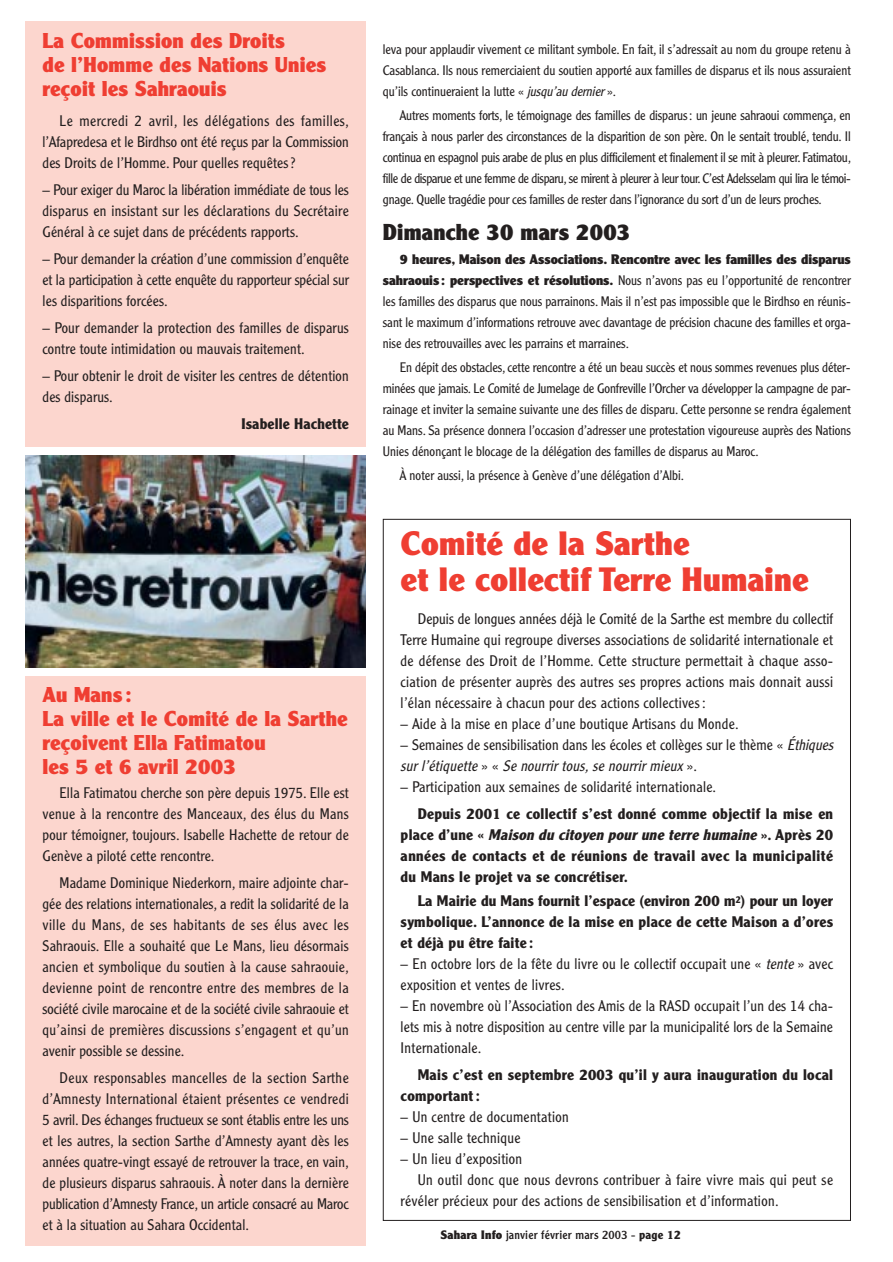
<style>
.page{position:relative;width:893px;height:1262px;background:#fff}
.page>*{position:absolute;margin:0;border:0;box-sizing:border-box;transform-origin:0 0}
.t1{font:900 33px/36px "Clearface Gothic LH";letter-spacing:.01em;color:#ef3e32}
.t2{font:900 22.5px "Clearface Gothic LH";letter-spacing:.01em;color:#231f1f}
.t3{font:900 21px/24px "Clearface Gothic LH";letter-spacing:.01em;color:#ef3e32}
.t4{font:300 15px/21px "Clearface Gothic LH";letter-spacing:.01em;color:#231f1f;text-align:justify}
.t5{font:700 15px/21px "Clearface Gothic LH";letter-spacing:.02em;color:#231f1f;text-align:justify}
.t6{font:300 13.5px/21px "Clearface Gothic LH";color:#231f1f;text-align:justify}
.t7{font:12px "Clearface Gothic LH";letter-spacing:.02em;color:#231f1f}
.s1{font-style:italic}
.s2{font-weight:900}
.s3{font-weight:700}
</style>
<div class="page">
<div style="left:26px;top:676px;width:340px;height:570px;background:#fcd6ce"></div>
<div style="left:26px;top:21px;width:340px;height:425px;background:#fcd6ce"></div>
<img style="left:26px;top:455px;width:340px;height:213px">
<h3 class="t3" style="left:43px;top:31px;width:285px">La Commission des Droits<br>de l’Homme des Nations Unies reçoit les Sahraouis</h3>
<p class="t4" style="left:43px;top:112px;width:308px;text-indent:17px">Le mercredi 2 avril, les délégations des familles, l’Afapredesa et le Birdhso ont été reçus par la Commission des Droits de l’Homme. Pour quelles requêtes ?</p>
<p class="t4" style="left:43px;top:181px;width:308px">– Pour exiger du Maroc la libération immédiate de tous les disparus en insistant sur les déclarations du Secrétaire Général à ce sujet dans de précédents rapports.</p>
<p class="t4" style="left:43px;top:250px;width:308px">– Pour demander la création d’une commission d’enquête et la participation à cette enquête du rapporteur spécial sur les disparitions forcées.</p>
<p class="t4" style="left:43px;top:319px;width:308px">– Pour demander la protection des familles de disparus contre toute intimidation ou mauvais traitement.</p>
<p class="t4" style="left:43px;top:367px;width:308px">– Pour obtenir le droit de visiter les centres de détention des disparus.</p>
<p class="t5" style="left:241px;top:415px;width:109px">Isabelle Hachette</p>
<h3 class="t3" style="left:43px;top:685px;width:307px">Au Mans:<br>La ville et le Comité de la Sarthe reçoivent Ella Fatimatou<br>les 5 et 6 avril 2003</h3>
<p class="t4" style="left:43px;top:784px;width:308px;text-indent:17px">Ella Fatimatou cherche son père depuis 1975. Elle est venue à la rencontre des Manceaux, des élus du Mans pour témoigner, toujours. Isabelle Hachette de retour de Genève a piloté cette rencontre.</p>
<p class="t4" style="left:43px;top:874px;width:308px;text-indent:17px">Madame Dominique Niederkorn, maire adjointe char&shy;gée des relations internationales, a redit la solidarité de la ville du Mans, de ses habitants de ses élus avec les Sahraouis. Elle a souhaité que Le Mans, lieu désormais ancien et symbolique du soutien à la cause sahraouie, devienne point de rencontre entre des membres de la société civile marocaine et de la société civile sahraouie et qu’ainsi de premières discussions s’engagent et qu’un avenir possible se dessine.</p>
<p class="t4" style="left:43px;top:1069px;width:308px;text-indent:17px">Deux responsables mancelles de la section Sarthe d’Amnesty International étaient présentes ce vendredi 5 avril. Des échanges fructueux se sont établis entre les uns et les autres, la section Sarthe d’Amnesty ayant dès les années quatre-vingt essayé de retrouver la trace, en vain, de plusieurs disparus sahraouis. À noter dans la dernière publication d’Amnesty France, un article consacré au Maroc et à la situation au Sahara Occidental.</p>
<p class="t6" style="left:383px;top:40px;width:469px">leva pour applaudir vivement ce militant symbole. En fait, il s’adressait au nom du groupe retenu à Casablanca. Ils nous remerciaient du soutien apporté aux familles de disparus et ils nous assuraient qu’ils continueraient la lutte « <span class="s1">jusqu’au dernier</span>».</p>
<p class="t6" style="left:383px;top:106px;width:469px;text-indent:17px">Autres moments forts, le témoignage des familles de disparus: un jeune sahraoui commença, en français à nous parler des circonstances de la disparition de son père. On le sentait troublé, tendu. Il continua en espagnol puis arabe de plus en plus difficilement et finalement il se mit à pleurer. Fatimatou, fille de disparue et une femme de disparu, se mirent à pleurer à leur tour. C’est Adelsselam qui lira le témoi&shy;gnage. Quelle tragédie pour ces familles de rester dans l’ignorance du sort d’un de leurs proches.</p>
<h2 class="t2" style="left:383px;top:224px;width:249px">Dimanche 30 mars 2003</h2>
<p class="t6" style="left:383px;top:250px;width:469px;text-indent:17px"><span class="s2">9 heures, Maison des Associations. Rencontre avec les familles des disparus sahraouis: perspectives et résolutions.</span> Nous n’avons pas eu l’opportunité de rencontrer les familles des disparus que nous parrainons. Mais il n’est pas impossible que le Birdhso en réunis&shy;sant le maximum d’informations retrouve avec davantage de précision chacune des familles et orga&shy;nise des retrouvailles avec les parrains et marraines.</p>
<p class="t6" style="left:383px;top:358px;width:469px;text-indent:17px">En dépit des obstacles, cette rencontre a été un beau succès et nous sommes revenues plus déter&shy;minées que jamais. Le Comité de Jumelage de Gonfreville l’Orcher va développer la campagne de par&shy;rainage et inviter la semaine suivante une des filles de disparu. Cette personne se rendra également au Mans. Sa présence donnera l’occasion d’adresser une protestation vigoureuse auprès des Nations Unies dénonçant le blocage de la délégation des familles de disparus au Maroc.</p>
<p class="t6" style="left:400px;top:466px;width:286px">À noter aussi, la présence à Genève d’une délégation d’Albi.</p>
<h1 class="t1" style="left:400px;top:528px;width:409px">Comité de la Sarthe<br>et le collectif Terre Humaine</h1>
<p class="t4" style="left:400px;top:610px;width:434px;text-indent:17px">Depuis de longues années déjà le Comité de la Sarthe est membre du collectif Terre Humaine qui regroupe diverses associations de solidarité internationale et de défense des Droit de l’Homme. Cette structure permettait à chaque asso&shy;ciation de présenter auprès des autres ses propres actions mais donnait aussi l’élan nécessaire à chacun pour des actions collectives :</p>
<p class="t4" style="left:400px;top:715px;width:339px">– Aide à la mise en place d’une boutique Artisans du Monde.</p>
<p class="t4" style="left:400px;top:736px;width:437px">– Semaines de sensibilisation dans les écoles et collèges sur le thème « <span class="s1">Éthiques sur l’étiquette</span> » « <span class="s1">Se nourrir tous, se nourrir mieux</span> » .</p>
<p class="t4" style="left:400px;top:778px;width:317px">– Participation aux semaines de solidarité internationale.</p>
<p class="t5" style="left:400px;top:805px;width:434px;text-indent:17px">Depuis 2001 ce collectif s’est donné comme objectif la mise en p l a c e d ’ u n e « <span class="s1">Maison du citoyen pour une terre humaine</span> » . A p r è s 2 0 années de contacts et de réunions de travail avec la municipalité du Mans le projet va se concrétiser.</p>
<p class="t5" style="left:400px;top:892px;width:434px;text-indent:17px">La Mairie du Mans fournit l’espace (environ 200 m<sup>2</sup>) pour un loyer symbolique. L’annonce de la mise en place de cette Maison a d’ores et déjà pu être faite :</p>
<p class="t4" style="left:400px;top:955px;width:434px">– En octobre lors de la fête du livre ou le collectif occupait une « <span class="s1">tente</span>» avec exposition et ventes de livres.</p>
<p class="t4" style="left:400px;top:997px;width:434px">– En novembre où l’Association des Amis de la RASD occupait l’un des 14 cha&shy;lets mis à notre disposition au centre ville par la municipalité lors de la Semaine Internationale.</p>
<p class="t5" style="left:400px;top:1066px;width:434px;text-indent:17px">Mais c’est en septembre 2003 qu’il y aura inauguration du local comportant :</p>
<p class="t4" style="left:400px;top:1108px;width:170px">– Un centre de documentation</p>
<p class="t4" style="left:400px;top:1129px;width:121px">– Une salle technique</p>
<p class="t4" style="left:400px;top:1150px;width:123px">– Un lieu d’exposition</p>
<p class="t4" style="left:417px;top:1171px;width:417px">Un outil donc que nous devrons contribuer à faire vivre mais qui peut se</p>
<p class="t4" style="left:400px;top:1192px;width:379px">révéler précieux pour des actions de sensibilisation et d’information.</p>
<p class="t7" style="left:440px;top:1230px;width:242px"><span class="s2">Sahara Info</span> janvier février mars 2003 - <span class="s3">page 12</span></p>
</div>
